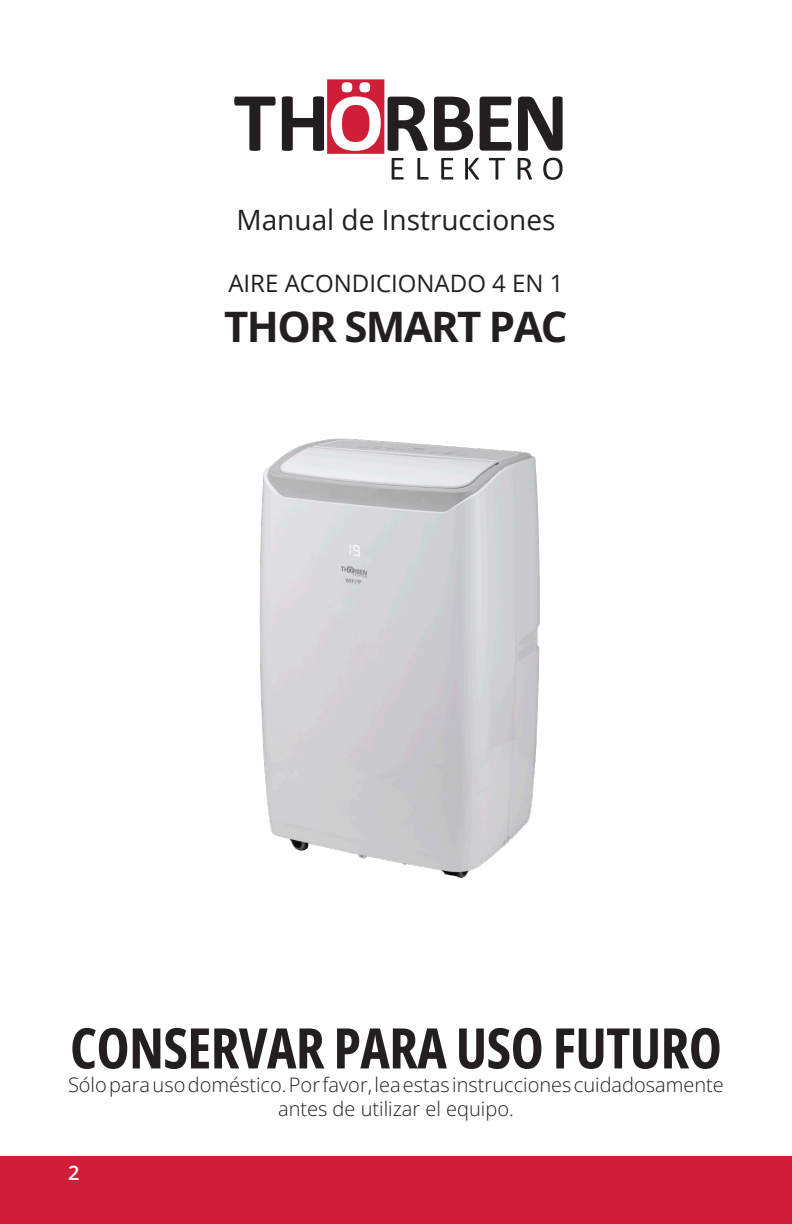
<style>
.page{position:relative;width:792px;height:1224px;background:#fff}
.page>*{position:absolute;margin:0;border:0;box-sizing:border-box;transform-origin:0 0}
.t1{font:700 56px "Open Sans Condensed";letter-spacing:-.01em;color:#231f20}
.t2{font:700 42px "Open Sans";letter-spacing:-.04em;color:#231f20}
.t3{font:28px "Open Sans";color:#231f20}
.t4{font:24px "Open Sans";color:#231f20}
.t5{font:300 20px/24px "Open Sans";color:#231f20;text-align:center}
.t6{font:600 20px "Open Sans";color:#fff}
</style>
<div class="page">
<div style="left:0;top:1156px;width:792px;height:68px;background:#d01e39"></div>
<svg style="left:518px;top:158px;width:14px;height:22px"></svg>
<svg style="left:543px;top:158px;width:20px;height:22px"></svg>
<svg style="left:234px;top:97px;width:42px;height:54px"></svg>
<svg style="left:518px;top:96px;width:45px;height:55px"></svg>
<svg style="left:282px;top:79px;width:230px;height:101px"></svg>
<img style="left:259px;top:438px;width:281px;height:440px">
<p class="t3" style="left:236px;top:200px;width:321px">Manual de Instrucciones</p>
<p class="t4" style="left:228px;top:267px;width:337px">AIRE ACONDICIONADO 4 EN 1</p>
<p class="t2" style="left:224px;top:298px;width:345px">THOR SMART PAC</p>
<p class="t1" style="left:70px;top:1010px;width:653px">CONSERVAR PARA USO FUTURO</p>
<p class="t5" style="left:68px;top:1073px;width:657px">Sólo para uso doméstico. Por favor, lea estas instrucciones cuidadosamente antes de utilizar el equipo.</p>
<p class="t6" style="left:68px;top:1160px;width:13px">2</p>
</div>
